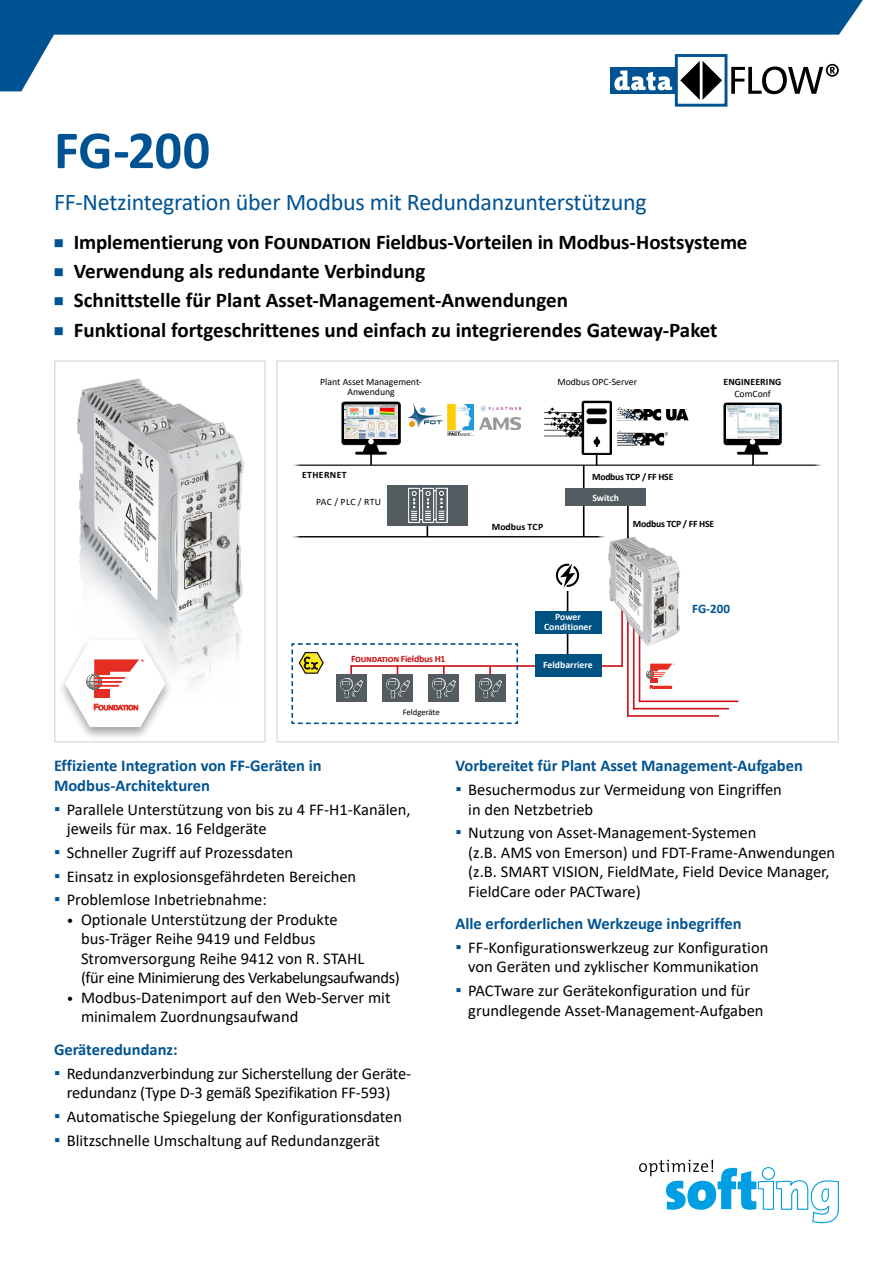
<style>
.page{position:relative;width:893px;height:1263px;background:#fff}
.page>*{position:absolute;margin:0;border:0;box-sizing:border-box;transform-origin:0 0}
.Headline__Produktnam{font:700 54px "Calibri";color:#005392}
.Subheadline{font:24px "Calibri";letter-spacing:-.01em;color:#005392}
.t1{font:700 21px "Calibri";color:#000}
.t2{font:16.5px/19.5px "Calibri";color:#000}
.Benefit{font:700 16.5px/19.5px "Calibri";color:#005392}
.t3{font:700 13.05px "Calibri";color:#005392}
.t4{font:9.75px/9.8px "Calibri";color:#000;text-align:center}
.t5{font:700 9.75px/9.8px "Calibri";color:#fff;text-align:center}
.t6{font:700 9.75px "Calibri";letter-spacing:-.025em;color:#000}
.t7{font:700 9.75px "Calibri";color:#000}
.t8{font:700 9.75px "Calibri";letter-spacing:-.025em;color:#cd1013}
.t9{font:9.75px "Calibri";letter-spacing:.03em;color:#000}
.t10{font:700 9.75px "Calibri";letter-spacing:.04em;color:#000}
.t11{font:8.7px "Calibri";letter-spacing:-.01em;color:#000}
.s1{font-size:36px;color:#005392}
.s2{font-weight:700;font-size:18px;color:#005392}
.s3{font-size:13.5px}
</style>
<div class="page">
<svg style="left:0;top:0;width:863px;height:91px"></svg>
<svg style="left:639px;top:1160px;width:200px;height:63px"></svg>
<div style="left:611px;top:67px;width:65px;height:27px;background:#005392"></div>
<div style="left:675px;top:54px;width:52px;height:53px;border:3px solid #005392"></div>
<svg style="left:731px;top:64px;width:108px;height:30px"></svg>
<svg style="left:680px;top:61px;width:42px;height:39px"></svg>
<svg style="left:614px;top:70px;width:58px;height:20px"></svg>
<div style="left:276px;top:360px;width:563px;height:382px;border:2px solid #dadfe3"></div>
<div style="left:54px;top:360px;width:212px;height:382px;border:2px solid #dadfe3"></div>
<img style="left:77px;top:378px;width:167px;height:307px">
<div style="left:57px;top:636px;width:117px;height:105px;background:#000;opacity:.35"></div>
<svg style="left:65px;top:640px;width:101px;height:87px"></svg>
<hr style="left:291px;top:464px;width:532px;height:2px;background:#000">
<hr style="left:291px;top:536px;width:315px;height:2px;background:#000">
<svg style="left:752px;top:455px;width:2px;height:10px"></svg>
<svg style="left:370px;top:455px;width:2px;height:10px"></svg>
<hr style="left:427px;top:502px;width:1px;height:35px;background:#000">
<hr style="left:627px;top:492px;width:2px;height:78px;background:#000">
<hr style="left:583px;top:466px;width:1px;height:71px;background:#000">
<hr style="left:621px;top:578px;width:2px;height:89px;background:#cd1013">
<hr style="left:627px;top:579px;width:2px;height:138px;background:#cd1013">
<hr style="left:633px;top:579px;width:1px;height:130px;background:#cd1013">
<hr style="left:639px;top:579px;width:1px;height:123px;background:#cd1013">
<hr style="left:350px;top:665px;width:273px;height:2px;background:#cd1013">
<svg style="left:291px;top:643px;width:228px;height:82px"></svg>
<svg style="left:646px;top:664px;width:29px;height:24px"></svg>
<svg style="left:617px;top:407px;width:71px;height:13px"></svg>
<img style="left:618px;top:432px;width:49px;height:14px">
<img style="left:341px;top:402px;width:59px;height:53px">
<img style="left:344px;top:425px;width:15px;height:13px">
<img style="left:379px;top:405px;width:18px;height:15px">
<img style="left:344px;top:405px;width:35px;height:20px">
<img style="left:359px;top:420px;width:38px;height:18px">
<img style="left:724px;top:402px;width:57px;height:53px">
<img style="left:727px;top:405px;width:52px;height:33px">
<hr style="left:567px;top:590px;width:1px;height:75px;background:#000">
<img style="left:603px;top:532px;width:77px;height:120px">
<div style="left:535px;top:654px;width:66px;height:22px;background:#005282"></div>
<div style="left:535px;top:612px;width:66px;height:22px;background:#005282"></div>
<div style="left:556px;top:564px;width:23px;height:23px;border:2px solid #000;border-radius:50%"></div>
<svg style="left:560px;top:563px;width:15px;height:25px"></svg>
<hr style="left:639px;top:700px;width:99px;height:2px;background:#cd1013">
<hr style="left:633px;top:708px;width:96px;height:1px;background:#cd1013">
<hr style="left:627px;top:715px;width:92px;height:2px;background:#cd1013">
<img style="left:448px;top:404px;width:26px;height:32px">
<img style="left:544px;top:400px;width:68px;height:55px">
<div style="left:565px;top:489px;width:81px;height:17px;background:#525c61"></div>
<svg style="left:407px;top:404px;width:36px;height:23px"></svg>
<div style="left:387px;top:485px;width:81px;height:40px;background:#525c61"></div>
<img style="left:408px;top:487px;width:40px;height:36px">
<div style="left:336px;top:674px;width:31px;height:28px;background:#525c61"></div>
<img style="left:340px;top:678px;width:23px;height:21px">
<div style="left:428px;top:674px;width:31px;height:28px;background:#525c61"></div>
<img style="left:432px;top:678px;width:23px;height:21px">
<div style="left:382px;top:674px;width:31px;height:28px;background:#525c61"></div>
<img style="left:386px;top:678px;width:23px;height:21px">
<div style="left:475px;top:674px;width:30px;height:28px;background:#525c61"></div>
<img style="left:479px;top:678px;width:23px;height:21px">
<div style="left:479px;top:416px;width:43px;height:17px;background:linear-gradient(to right,#fff,#fff)"></div>
<img style="left:480px;top:418px;width:40px;height:12px">
<img style="left:481px;top:405px;width:40px;height:7px">
<p class="Headline__Produktnam" style="left:54px;top:112px;width:158px">FG-200</p>
<p class="Subheadline" style="left:54px;top:185px;width:594px">FF-Netzintegration über Modbus mit Redundanzunterstützung</p>
<p class="t1" style="left:52px;top:227px;width:696px"><span class="s1">▪</span> Implementierung von Foundation Fieldbus-Vorteilen in Modbus-Hostsysteme</p>
<p class="t1" style="left:52px;top:256px;width:374px"><span class="s1">▪</span> Verwendung als redundante Verbindung</p>
<p class="t1" style="left:52px;top:286px;width:517px"><span class="s1">▪</span> Schnittstelle für Plant Asset-Management-Anwendungen</p>
<p class="t1" style="left:52px;top:315px;width:667px"><span class="s1">▪</span> Funktional fortgeschrittenes und einfach zu integrierendes Gateway-Paket</p>
<p class="t4" style="left:320px;top:377px;width:103px">Plant Asset Management-<br>Anwendung</p>
<p class="t4" style="left:557px;top:377px;width:81px">Modbus OPC-Server</p>
<p class="t7" style="left:723px;top:375px;width:59px">ENGINEERING</p>
<p class="t4" style="left:734px;top:388px;width:38px">ComConf</p>
<p class="t10" style="left:302px;top:468px;width:46px">ETHERNET</p>
<p class="t9" style="left:316px;top:495px;width:66px">PAC / PLC / RTU</p>
<p class="t7" style="left:492px;top:519px;width:53px">Modbus TCP</p>
<p class="t6" style="left:592px;top:470px;width:83px">Modbus TCP / FF HSE</p>
<p class="t6" style="left:633px;top:517px;width:83px">Modbus TCP / FF HSE</p>
<p class="t5" style="left:592px;top:493px;width:28px">Switch</p>
<p class="t8" style="left:351px;top:651px;width:96px">Foundation Fieldbus H1</p>
<p class="t11" style="left:403px;top:706px;width:39px">Feldgeräte</p>
<p class="t5" style="left:544px;top:612px;width:49px">Power<br>Conditioner</p>
<p class="t5" style="left:543px;top:659px;width:51px">Feldbarriere</p>
<p class="t3" style="left:692px;top:599px;width:39px">FG-200</p>
<p class="Benefit" style="left:54px;top:756px;width:269px">Effiziente Integration von FF-Geräten in<br>Modbus-Architekturen</p>
<p class="t2" style="left:67px;top:799px;width:345px;text-indent:-13px"><span class="s2">▪</span> Parallele Unterstützung von bis zu 4 FF-H1-Kanälen, jeweils für max. 16 Feldgeräte</p>
<p class="t2" style="left:54px;top:842px;width:241px"><span class="s2">▪</span> Schneller Zugriff auf Prozessdaten</p>
<p class="t2" style="left:54px;top:866px;width:304px"><span class="s2">▪</span> Einsatz in explosionsgefährdeten Bereichen</p>
<p class="t2" style="left:54px;top:890px;width:214px"><span class="s2">▪</span> Problemlose Inbetriebnahme:</p>
<p class="t2" style="left:81px;top:909px;width:320px;text-indent:-14px"><span class="s3">•</span> Optionale Unterstützung der Produkte bus-Träger Reihe 9419 und Feldbus Stromversorgung Reihe 9412 von R. STAHL<br>(für eine Minimierung des Verkabelungsaufwands)</p>
<p class="t2" style="left:81px;top:987px;width:311px;text-indent:-14px"><span class="s3">•</span> Modbus-Datenimport auf den Web-Server mit minimalem Zuordnungsaufwand</p>
<p class="Benefit" style="left:54px;top:1039px;width:125px">Geräteredundanz:</p>
<p class="t2" style="left:54px;top:1063px;width:358px;text-align:center"><span class="s2">▪</span> Redundanzverbindung zur Sicherstellung der Geräte&shy;redundanz (Type D-3 gemäß Spezifikation FF-593)</p>
<p class="t2" style="left:54px;top:1106px;width:350px"><span class="s2">▪</span> Automatische Spiegelung der Konfigurationsdaten</p>
<p class="t2" style="left:54px;top:1130px;width:327px"><span class="s2">▪</span> Blitzschnelle Umschaltung auf Redundanzgerät</p>
<p class="Benefit" style="left:455px;top:756px;width:349px">Vorbereitet für Plant Asset Management-Aufgaben</p>
<p class="t2" style="left:468px;top:779px;width:315px;text-indent:-13px"><span class="s2">▪</span> Besuchermodus zur Vermeidung von Eingriffen in den Netzbetrieb</p>
<p class="t2" style="left:468px;top:823px;width:368px;text-indent:-13px"><span class="s2">▪</span> Nutzung von Asset-Management-Systemen<br>(z.B. AMS von Emerson) und FDT-Frame-Anwendungen (z.B. SMART VISION, FieldMate, Field Device Manager, FieldCare oder PACTware)</p>
<p class="Benefit" style="left:455px;top:914px;width:288px">Alle erforderlichen Werkzeuge inbegriffen</p>
<p class="t2" style="left:455px;top:937px;width:314px;text-align:center"><span class="s2">▪</span> FF-Konfigurationswerkzeug zur Konfiguration von Geräten und zyklischer Kommunikation</p>
<p class="t2" style="left:468px;top:980px;width:297px;text-indent:-13px"><span class="s2">▪</span> PACTware zur Gerätekonfiguration und für grundlegende Asset-Management-Aufgaben</p>
</div>
